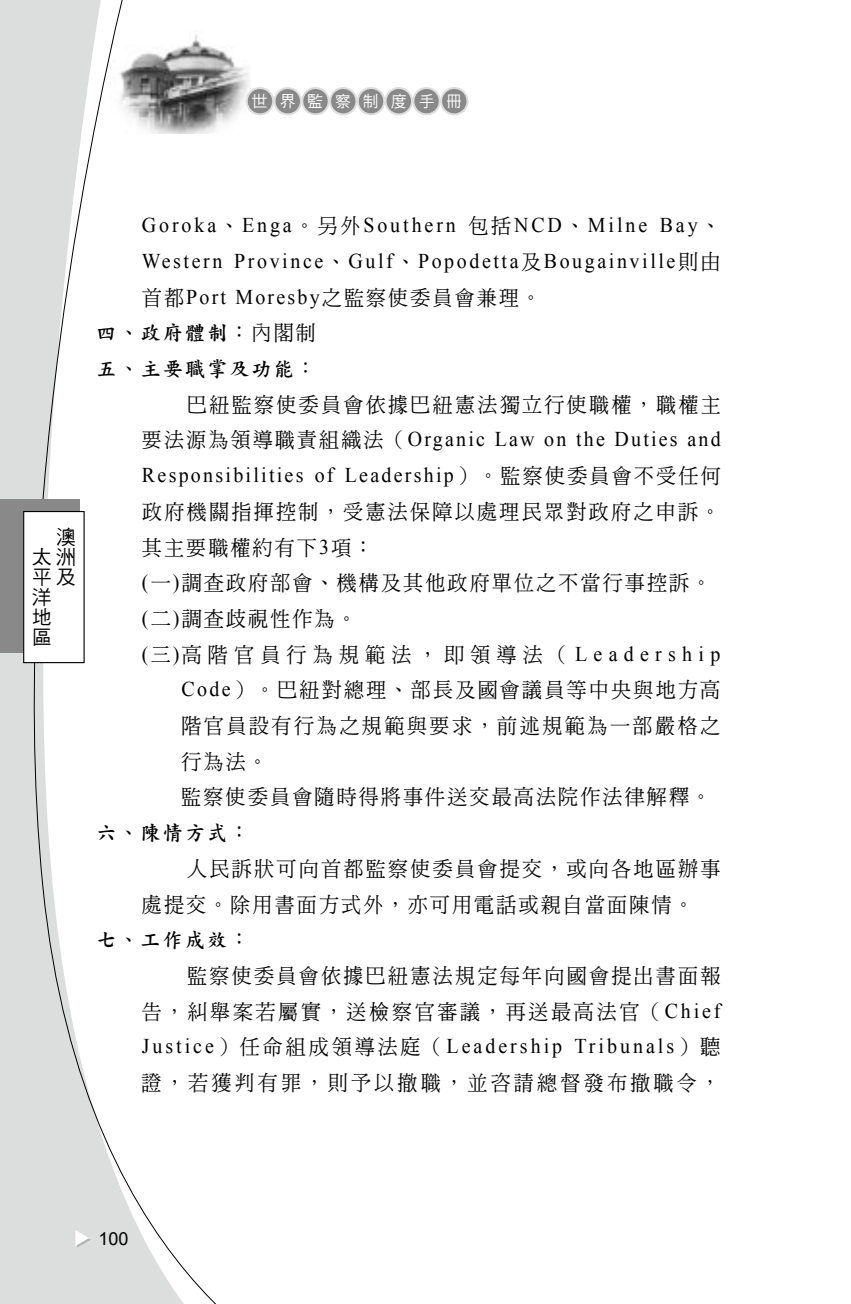
<style>
.page{position:relative;width:851px;height:1304px;background:#fff}
.page>*{position:absolute;margin:0;border:0;box-sizing:border-box;transform-origin:0 0}
.t1{font:21px/35.8px "DF Ming W5 WIN BF";letter-spacing:.12em;color:#000;scale:.95 1}
.t2{font:21px/35.6px "Times New Roman";letter-spacing:.13em;color:#000;scale:.95 1}
.t3{font:21px "Times New Roman";letter-spacing:.15em;color:#000;scale:.95 1}
.t4{font:21px/35.8px "DF Kai Shu W7 HK BF";letter-spacing:.11em;color:#000;scale:.95 1}
.t5{font:21px "DF Ming W5 WIN BF";letter-spacing:.315em;color:#000;scale:.95 1}
.t6{font:21px "DF Ming W5 WIN BF";letter-spacing:.165em;color:#000;scale:.95 1}
.t7{font:20px/20px "DF Hei W5 WIN BF";color:#000}
.t8{font:18px "Arial";color:#000}
.t9{font:16px "DF Hei W5 WIN BF";letter-spacing:.735em;color:#fff}
.s1{font-family:"DF Ming W5 WIN BF"}
.s2{font-family:"Times New Roman"}
</style>
<div class="page">
<svg style="left:1px;top:0;width:326px;height:1304px"></svg>
<div style="left:247px;top:88px;width:26px;height:26px;background:#898989;border-radius:50%"></div>
<div style="left:246px;top:87px;width:28px;height:28px;border:2px solid #dcdddd;border-radius:50%"></div>
<div style="left:274px;top:88px;width:27px;height:26px;background:#898989;border-radius:50%"></div>
<div style="left:273px;top:87px;width:29px;height:28px;border:2px solid #dcdddd;border-radius:50%"></div>
<div style="left:302px;top:88px;width:26px;height:26px;background:#898989;border-radius:50%"></div>
<div style="left:301px;top:87px;width:28px;height:28px;border:2px solid #dcdddd;border-radius:50%"></div>
<div style="left:330px;top:88px;width:26px;height:26px;background:#898989;border-radius:50%"></div>
<div style="left:329px;top:87px;width:28px;height:28px;border:2px solid #dcdddd;border-radius:50%"></div>
<div style="left:358px;top:88px;width:26px;height:26px;background:#898989;border-radius:50%"></div>
<div style="left:357px;top:87px;width:28px;height:28px;border:2px solid #dcdddd;border-radius:50%"></div>
<div style="left:385px;top:88px;width:27px;height:26px;background:#898989;border-radius:50%"></div>
<div style="left:384px;top:87px;width:29px;height:28px;border:2px solid #dcdddd;border-radius:50%"></div>
<div style="left:413px;top:88px;width:26px;height:26px;background:#898989;border-radius:50%"></div>
<div style="left:412px;top:87px;width:28px;height:28px;border:2px solid #dcdddd;border-radius:50%"></div>
<div style="left:441px;top:88px;width:26px;height:26px;background:#898989;border-radius:50%"></div>
<div style="left:440px;top:87px;width:28px;height:28px;border:2px solid #dcdddd;border-radius:50%"></div>
<svg style="left:75px;top:1230px;width:16px;height:18px"></svg>
<div style="left:0;top:499px;width:79px;height:153px;background:#898989"></div>
<div style="left:24px;top:512px;width:60px;height:151px;background:#fff"></div>
<div style="left:23px;top:511px;width:62px;height:152px;border:1px solid #000"></div>
<p class="t9" style="left:251px;top:93px;width:212px">世界監察制度手冊</p>
<p class="t7" style="left:32px;top:527px;width:45px;text-indent:24px">澳太洲平及洋<br>地<br>區</p>
<p class="t2" style="left:142px;top:207px;width:610px">Goroka<span class="s1">、</span>Enga<span class="s1">。另外</span>Southern <span class="s1">包括</span>NCD<span class="s1">、</span>Milne Bay<span class="s1">、<br></span>Western Province<span class="s1">、</span>Gulf<span class="s1">、</span>Popodetta<span class="s1">及</span>Bougainville<span class="s1">則由</span></p>
<p class="t1" style="left:142px;top:279px;width:422px">首都<span class="s2">Port Moresby</span>之監察使委員會兼理。</p>
<p class="t4" style="left:96px;top:315px;width:232px">四、政府體制：<span class="s1">內閣制</span>五、主要職掌及功能：</p>
<p class="t1" style="left:187px;top:387px;width:562px">巴紐監察使委員會依據巴紐憲法獨立行使職權，職權主</p>
<p class="t2" style="left:142px;top:421px;width:610px"><span class="s1">要法源為領導職責組織法（</span>Organic Law on the Duties and<br>Responsibilities of Leadership<span class="s1">）。監察使委員會不受任何</span></p>
<p class="t1" style="left:142px;top:494px;width:610px">政府機關指揮控制，受憲法保障以處理民眾對政府之申訴。</p>
<p class="t1" style="left:142px;top:529px;width:245px">其主要職權約有下<span class="s2">3</span>項：</p>
<p class="t1" style="left:142px;top:565px;width:601px"><span class="s2">(</span>一<span class="s2">)</span>調查政府部會、機構及其他政府單位之不當行事控訴。</p>
<p class="t1" style="left:142px;top:601px;width:228px"><span class="s2">(</span>二<span class="s2">)</span>調查歧視性作為。</p>
<p class="t5" style="left:142px;top:644px;width:610px"><span class="s2">(</span>三<span class="s2">)</span>高階官員行為規範法，即領導法（<span class="s2">Leadership</span></p>
<p class="t1" style="left:181px;top:672px;width:568px"><span class="s2">Code</span>）。巴紐對總理、部長及國會議員等中央與地方高</p>
<p class="t1" style="left:181px;top:708px;width:568px">階官員設有行為之規範與要求，前述規範為一部嚴格之</p>
<p class="t1" style="left:181px;top:744px;width:92px">行為法。</p>
<p class="t1" style="left:181px;top:779px;width:559px">監察使委員會隨時得將事件送交最高法院作法律解釋。</p>
<p class="t4" style="left:96px;top:815px;width:162px">六、陳情方式：</p>
<p class="t1" style="left:142px;top:851px;width:610px;text-indent:45px">人民訴狀可向首都監察使委員會提交，或向各地區辦事處提交。除用書面方式外，亦可用電話或親自當面陳情。</p>
<p class="t4" style="left:96px;top:922px;width:162px">七、工作成效：</p>
<p class="t1" style="left:142px;top:958px;width:610px;text-align:right">監察使委員會依據巴紐憲法規定每年向國會提出書面報<br>告，糾舉案若屬實，送檢察官審議，再送最高法官（<span class="s2">Chief</span></p>
<p class="t3" style="left:142px;top:1032px;width:610px">Justice<span class="s1">）任命組成領導法庭（</span>Leadership Tribunals<span class="s1">）聽</span></p>
<p class="t6" style="left:141px;top:1072px;width:610px">證，若獲判有罪，則予以撤職，並咨請總督發布撤職令，</p>
<p class="t8" style="left:98px;top:1227px;width:32px">100</p>
</div>
